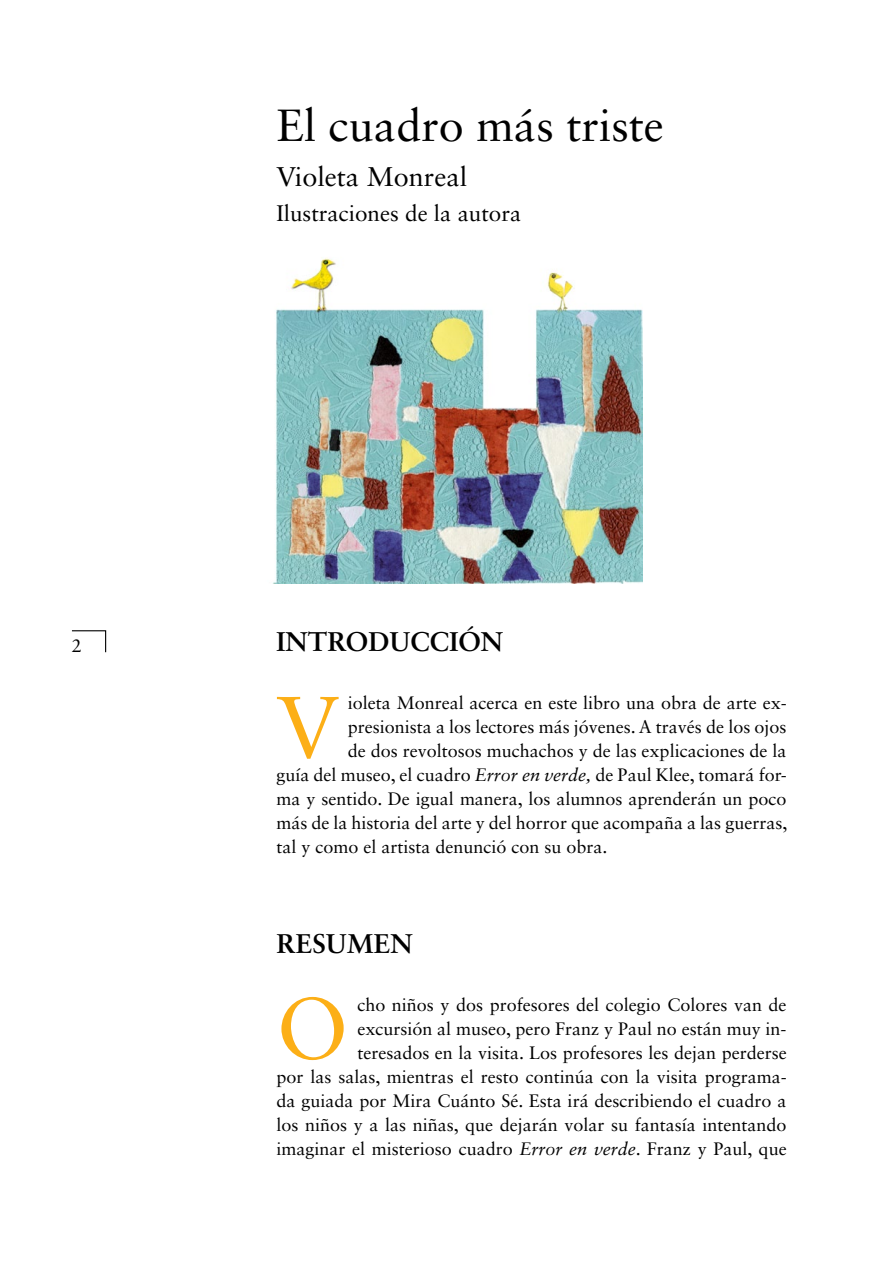
<style>
.page{position:relative;width:893px;height:1263px;background:#fff}
.page>*{position:absolute;margin:0;border:0;box-sizing:border-box;transform-origin:0 0}
.t1{font:86.7px "Sabon LT Std";color:#fcaf17}
.t2{font:45px "Sabon LT Std";color:#000}
.t3{font:700 27px "Sabon LT Std";color:#000}
.t4{font:27px "Sabon LT Std";color:#000}
.t5{font:22.5px "Sabon LT Std";color:#000}
.t6{font:18px/24px "Sabon LT Std";color:#000;text-align:right}
.s1{font-style:italic}
</style>
<div class="page">
<img style="left:272px;top:258px;width:370px;height:326px">
<svg style="left:72px;top:630px;width:35px;height:23px"></svg>
<p class="t6" style="left:72px;top:634px;width:12px">2</p>
<h2 class="t2" style="left:276px;top:98px;width:389px">El cuadro más triste</h2>
<h3 class="t4" style="left:276px;top:160px;width:193px">Violeta Monreal</h3>
<p class="t5" style="left:276px;top:200px;width:247px">Ilustraciones de la autora</p>
<h3 class="t3" style="left:276px;top:625px;width:228px">INTRODUCCIÓN</h3>
<h1 class="t1" style="left:276px;top:676px;width:64px">V</h1>
<p class="t6" style="left:348px;top:691px;width:440px">ioleta Monreal acerca en este libro una obra de arte ex-</p>
<p class="t6" style="left:348px;top:715px;width:440px">presionista a los lectores más jóvenes. A través de los ojos</p>
<p class="t6" style="left:348px;top:739px;width:440px">de dos revoltosos muchachos y de las explicaciones de la</p>
<p class="t6" style="left:276px;top:763px;width:512px">guía del museo, el cuadro <span class="s1">Error en verde,</span> de Paul Klee, tomará for-</p>
<p class="t6" style="left:276px;top:787px;width:512px">ma y sentido. De igual manera, los alumnos aprenderán un poco</p>
<p class="t6" style="left:276px;top:811px;width:512px">más de la historia del arte y del horror que acompaña a las guerras,</p>
<p class="t6" style="left:276px;top:835px;width:333px">tal y como el artista denunció con su obra.</p>
<h3 class="t3" style="left:276px;top:927px;width:138px">RESUMEN</h3>
<h1 class="t1" style="left:276px;top:977px;width:74px">O</h1>
<p class="t6" style="left:276px;top:992px;width:512px">cho niños y dos profesores del colegio Colores van de<br>excursión al museo, pero Franz y Paul no están muy in-<br>teresados en la visita. Los profesores les dejan perderse<br>por las salas, mientras el resto continúa con la visita programa&shy;da guiada por Mira Cuánto Sé. Esta irá describiendo el cuadro a los niños y a las niñas, que dejarán volar su fantasía intentando imaginar el misterioso cuadro <span class="s1">Error en verde</span>. Franz y Paul, que</p>
</div>
